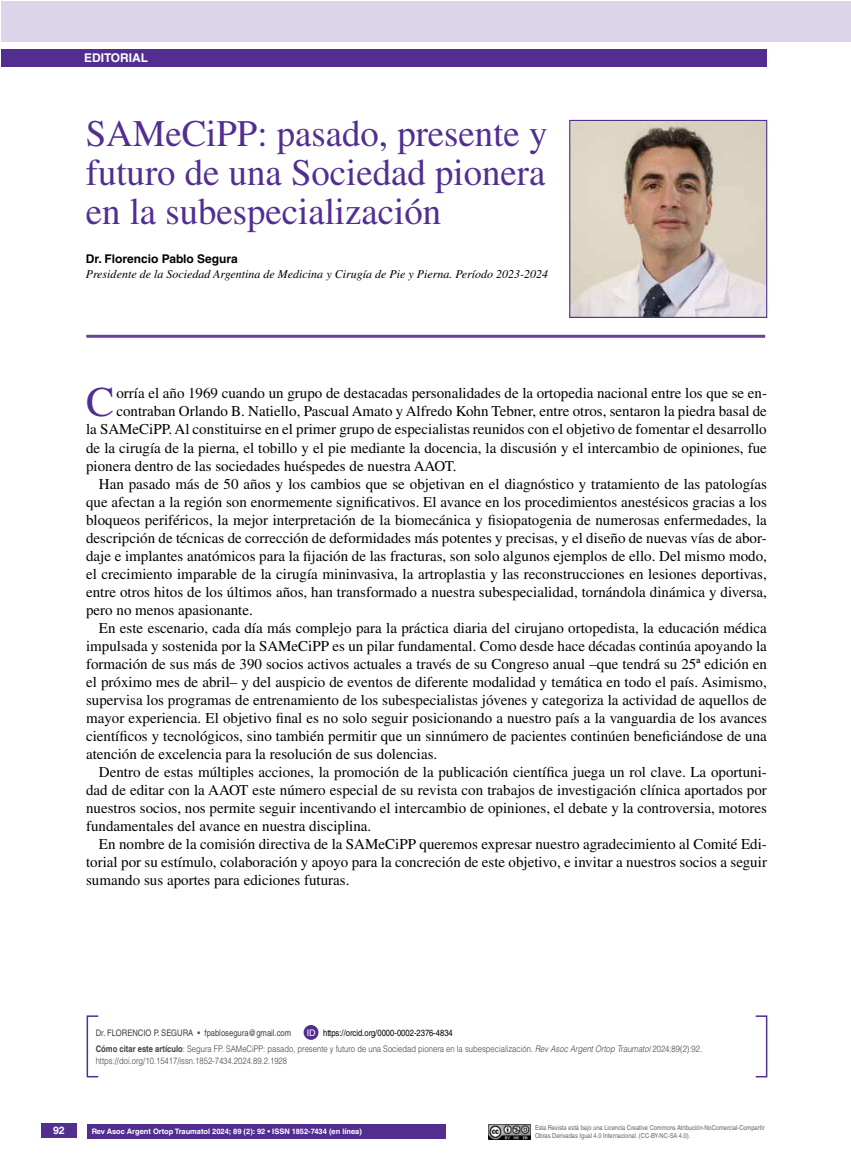
<style>
.page{position:relative;width:851px;height:1170px;background:#fff}
.page>*{position:absolute;margin:0;border:0;box-sizing:border-box;transform-origin:0 0}
.t1{font:42.15px "Times LT Std";color:#522e91}
.t2{font:37.5px/39px "Times LT Std";color:#522e91;text-align:justify}
.t3{font:15px "Times LT Std";color:#000}
.t4{font:italic 12px "Times LT Std";color:#000}
.t5{font:700 12px "Helvetica LT Std";color:#000}
.t6{font:700 12px "Helvetica LT Std";color:#fff}
.t7{font:700 10.5px "Helvetica LT Std";color:#fff}
.t8{font:300 9px/16.2px "Helvetica LT Std";color:#414042;scale:.85 1}
.t9{font:9px "Helvetica LT Std";color:#414042;scale:.85 1}
.t10{font:9px "Helvetica LT Std";color:#fff}
.t11{font:700 7.5px "Helvetica LT Std";color:#fff}
.t12{font:6.75px/7.5px "Helvetica LT Std";color:#636466;scale:.85 1}
.s1{font-weight:400;color:#000}
.s2{font-weight:700}
.s3{font-style:italic}
.s4{color:#522e91}
</style>
<div class="page">
<div style="left:41px;top:1123px;width:36px;height:14px;background:#522e91"></div>
<img style="left:488px;top:1124px;width:42px;height:14px">
<div style="left:87px;top:1124px;width:358px;height:14px;background:#522e91"></div>
<div style="left:87px;top:1015px;width:12px;height:62px;border:2px solid #522e91"></div>
<div style="left:754px;top:1015px;width:13px;height:62px;border:2px solid #522e91"></div>
<div style="left:303px;top:1024px;width:15px;height:15px;background:#522e91;border-radius:50%"></div>
<div style="left:2px;top:50px;width:764px;height:17px;background:#522e91"></div>
<div style="left:2px;top:1px;width:848px;height:40px;background:#dcd5e9"></div>
<hr style="left:86px;top:335px;width:679px;height:3px;background:#63439c">
<img style="left:571px;top:122px;width:194px;height:194px">
<div style="left:569px;top:120px;width:198px;height:198px;border:1px solid #522e91"></div>
<p class="t6" style="left:84px;top:51px;width:66px">EDITORIAL</p>
<h2 class="t2" style="left:86px;top:113px;width:463px">SAMeCiPP: pasado, presente y futuro de una Sociedad pionera en la subespecialización</h2>
<p class="t5" style="left:86px;top:251px;width:153px">Dr. Florencio Pablo Segura</p>
<p class="t4" style="left:86px;top:267px;width:464px">Presidente de la Sociedad Argentina de Medicina y Cirugía de Pie y Pierna. Período 2023-2024</p>
<h1 class="t1" style="left:86px;top:378px;width:30px">C</h1>
<p class="t3" style="left:116px;top:385px;width:652px">orría el año 1969 cuando un grupo de destacadas personalidades de la ortopedia nacional entre los que se en-</p>
<p class="t3" style="left:116px;top:403px;width:652px">contraban Orlando B. Natiello, Pascual Amato y Alfredo Kohn Tebner, entre otros, sentaron la piedra basal de</p>
<p class="t3" style="left:86px;top:421px;width:682px">la SAMeCiPP. Al constituirse en el primer grupo de especialistas reunidos con el objetivo de fomentar el desarrollo</p>
<p class="t3" style="left:86px;top:439px;width:682px">de la cirugía de la pierna, el tobillo y el pie mediante la docencia, la discusión y el intercambio de opiniones, fue</p>
<p class="t3" style="left:86px;top:457px;width:372px">pionera dentro de las sociedades huéspedes de nuestra AAOT.</p>
<p class="t3" style="left:99px;top:475px;width:669px">Han pasado más de 50 años y los cambios que se objetivan en el diagnóstico y tratamiento de las patologías</p>
<p class="t3" style="left:86px;top:493px;width:682px">que afectan a la región son enormemente significativos. El avance en los procedimientos anestésicos gracias a los</p>
<p class="t3" style="left:86px;top:511px;width:682px">bloqueos periféricos, la mejor interpretación de la biomecánica y fisiopatogenia de numerosas enfermedades, la</p>
<p class="t3" style="left:86px;top:529px;width:682px">descripción de técnicas de corrección de deformidades más potentes y precisas, y el diseño de nuevas vías de abor-</p>
<p class="t3" style="left:86px;top:547px;width:682px">daje e implantes anatómicos para la fijación de las fracturas, son solo algunos ejemplos de ello. Del mismo modo,</p>
<p class="t3" style="left:86px;top:565px;width:682px">el crecimiento imparable de la cirugía mininvasiva, la artroplastia y las reconstrucciones en lesiones deportivas,</p>
<p class="t3" style="left:86px;top:583px;width:682px">entre otros hitos de los últimos años, han transformado a nuestra subespecialidad, tornándola dinámica y diversa,</p>
<p class="t3" style="left:86px;top:601px;width:168px">pero no menos apasionante.</p>
<p class="t3" style="left:99px;top:619px;width:669px">En este escenario, cada día más complejo para la práctica diaria del cirujano ortopedista, la educación médica</p>
<p class="t3" style="left:86px;top:637px;width:682px">impulsada y sostenida por la SAMeCiPP es un pilar fundamental. Como desde hace décadas continúa apoyando la</p>
<p class="t3" style="left:86px;top:655px;width:682px">formación de sus más de 390 socios activos actuales a través de su Congreso anual –que tendrá su 25ª edición en</p>
<p class="t3" style="left:86px;top:673px;width:682px">el próximo mes de abril– y del auspicio de eventos de diferente modalidad y temática en todo el país. Asimismo,</p>
<p class="t3" style="left:86px;top:691px;width:682px">supervisa los programas de entrenamiento de los subespecialistas jóvenes y categoriza la actividad de aquellos de</p>
<p class="t3" style="left:86px;top:709px;width:682px">mayor experiencia. El objetivo final es no solo seguir posicionando a nuestro país a la vanguardia de los avances</p>
<p class="t3" style="left:86px;top:727px;width:682px">científicos y tecnológicos, sino también permitir que un sinnúmero de pacientes continúen beneficiándose de una</p>
<p class="t3" style="left:86px;top:745px;width:352px">atención de excelencia para la resolución de sus dolencias.</p>
<p class="t3" style="left:99px;top:763px;width:669px">Dentro de estas múltiples acciones, la promoción de la publicación científica juega un rol clave. La oportuni-</p>
<p class="t3" style="left:86px;top:781px;width:682px">dad de editar con la AAOT este número especial de su revista con trabajos de investigación clínica aportados por</p>
<p class="t3" style="left:86px;top:799px;width:682px">nuestros socios, nos permite seguir incentivando el intercambio de opiniones, el debate y la controversia, motores</p>
<p class="t3" style="left:86px;top:817px;width:287px">fundamentales del avance en nuestra disciplina.</p>
<p class="t3" style="left:99px;top:835px;width:669px">En nombre de la comisión directiva de la SAMeCiPP queremos expresar nuestro agradecimiento al Comité Edi-</p>
<p class="t3" style="left:86px;top:853px;width:682px">torial por su estímulo, colaboración y apoyo para la concreción de este objetivo, e invitar a nuestros socios a seguir</p>
<p class="t3" style="left:86px;top:871px;width:265px">sumando sus aportes para ediciones futuras.</p>
<p class="t8" style="left:96px;top:1024px;width:715px;text-indent:227px"><span class="s1">https://orcid.org/0000-0002-2376-4834<br></span><span class="s2">Cómo citar este artículo</span>: Segura FP. SAMeCiPP: pasado, presente y futuro de una Sociedad pionera en la subespecialización. <span class="s3">Rev Asoc Argent Ortop Traumatol</span> 2024;89(2):92.</p>
<p class="t8" style="left:96px;top:1052px;width:227px">https://doi.org/10.15417/issn.1852-7434.2024.89.2.1928</p>
<p class="t9" style="left:96px;top:1027px;width:26px">Dr. Florencio</p>
<p class="t9" style="left:154px;top:1027px;width:163px">P. Segura <span class="s4">•</span> fpablosegura@gmail.com</p>
<p class="t10" style="left:306px;top:1027px;width:10px">ID</p>
<p class="t7" style="left:53px;top:1124px;width:13px">92</p>
<p class="t12" style="left:535px;top:1124px;width:272px">Esta Revista está bajo una Licencia Creative Commons Atribución-NoComercial-Compartir<br>Obras Derivadas Igual 4.0 Internacional. (CC-BY-NC-SA 4.0).</p>
<p class="t11" style="left:92px;top:1127px;width:272px">Rev Asoc Argent Ortop Traumatol 2024; 89 (2): 92 • ISSN 1852-7434 (en línea)</p>
</div>
